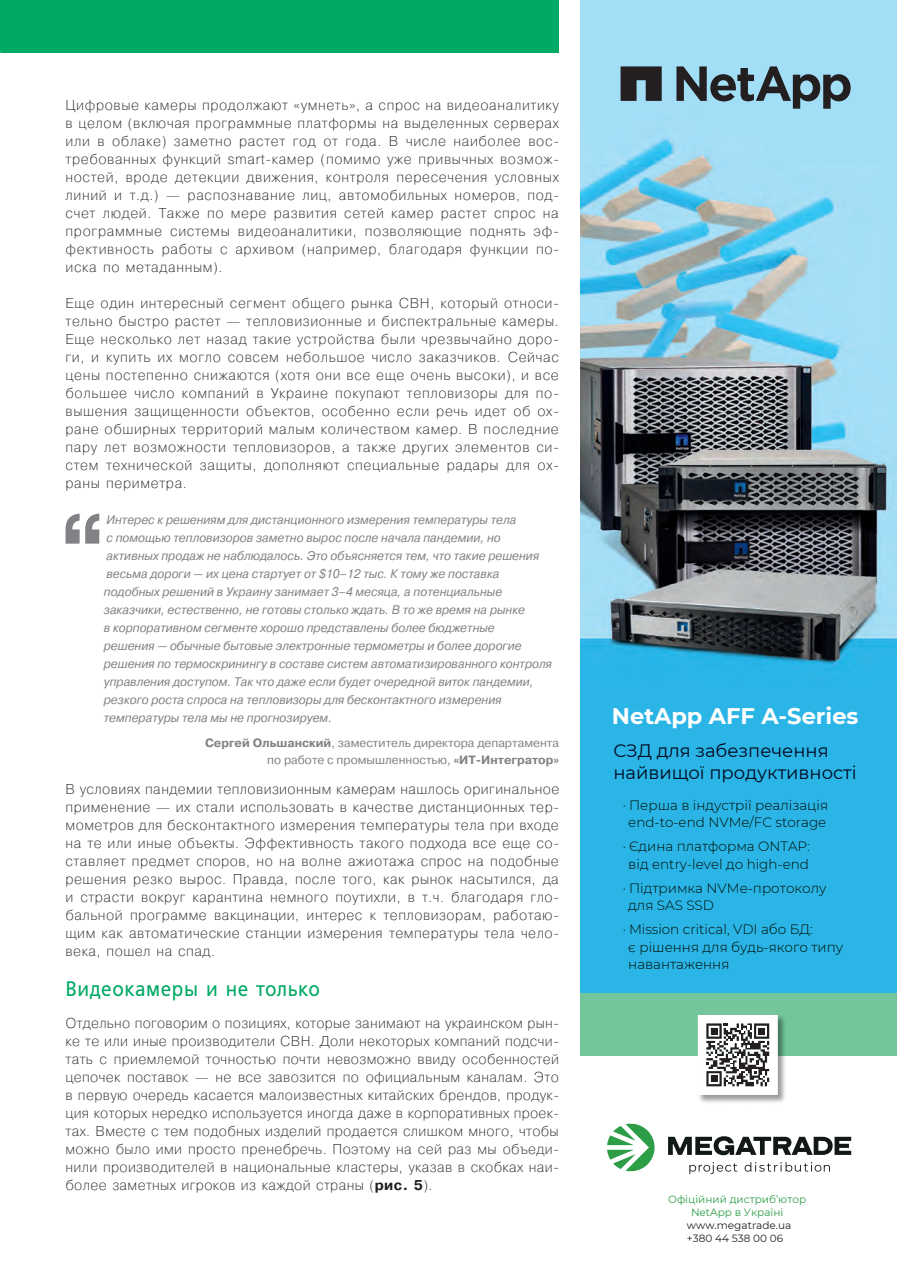
<style>
.page{position:relative;width:897px;height:1267px;background:#fff}
.page>*{position:absolute;margin:0;border:0;box-sizing:border-box;transform-origin:0 0}
.Цитата{font:700 89.55px "Pragmatica";color:#808285;scale:.95 1}
.t1{font:700 22.5px "Montserrat";color:#fff}
.Подзаголовок{font:21px "Free Set";letter-spacing:.035em;color:#00a964;scale:.9 1}
.t2{font:18px/21.6px "Montserrat";color:#00091f}
.Текст_osn_GREP{font:200 14.25px/18px "Pragmatica";letter-spacing:.04em;color:#231f20;text-align:justify}
.t3{font:300 13.5px/17.7px "Montserrat";color:#001304;text-align:center}
.Цитата-2{font:italic 12.45px/18px "Pragmatica";color:#808285;scale:.95 1}
.Цитата_подпись{font:12px/16.5px "Pragmatica";color:#808285;text-align:right}
.t4{font:10.5px/12.9px "Montserrat";color:#2d9e47;text-align:center}
.s1{font-weight:700}
.s2{color:#231f20}
</style>
<div class="page">
<div style="left:2px;top:0;width:557px;height:53px;background:#00a964"></div>
<img style="left:580px;top:0;width:316px;height:687px">
<div style="left:580px;top:687px;width:316px;height:368px;background:#2bb5e7"></div>
<svg style="left:620px;top:66px;width:230px;height:43px;background:#6b8a99"></svg>
<div style="left:580px;top:993px;width:316px;height:62px;background:#73c69a"></div>
<img style="left:695px;top:1015px;width:93px;height:88px">
<svg style="left:697px;top:1015px;width:80px;height:79px"></svg>
<svg style="left:668px;top:1136px;width:183px;height:19px"></svg>
<svg style="left:689px;top:1162px;width:48px;height:11px"></svg>
<svg style="left:744px;top:1162px;width:85px;height:9px"></svg>
<svg style="left:607px;top:1123px;width:48px;height:49px"></svg>
<svg style="left:0;top:0;width:2px;height:53px"></svg>
<p class="Текст_osn_GREP" style="left:66px;top:95px;width:495px">Цифровые камеры продолжают «умнеть», а спрос на видеоаналитику в целом (включая программные платформы на выделенных серверах или в облаке) заметно растет год от года. В числе наиболее вос&shy;требованных функций smart-камер (помимо уже привычных возмож&shy;ностей, вроде детекции движения, контроля пересечения условных линий и т.д.) — распознавание лиц, автомобильных номеров, под&shy;счет людей. Также по мере развития сетей камер растет спрос на программные системы видеоаналитики, позволяющие поднять эф&shy;фективность работы с архивом (например, благодаря функции по&shy;иска по метаданным).</p>
<p class="Текст_osn_GREP" style="left:66px;top:293px;width:495px">Еще один интересный сегмент общего рынка СВН, который относи&shy;тельно быстро растет — тепловизионные и биспектральные камеры.<br>Еще несколько лет назад такие устройства были чрезвычайно доро&shy;ги, и купить их могло совсем небольшое число заказчиков. Сейчас цены постепенно снижаются (хотя они все еще очень высоки), и все большее число компаний в Украине покупают тепловизоры для по&shy;вышения защищенности объектов, особенно если речь идет об ох&shy;ране обширных территорий малым количеством камер. В последние пару лет возможности тепловизоров, а также других элементов си&shy;стем технической защиты, дополняют специальные радары для ох&shy;раны периметра.</p>
<p class="Цитата" style="left:59px;top:489px;width:52px">“</p>
<p class="Цитата-2" style="left:104px;top:511px;width:473px">Интерес к решениям для дистанционного измерения температуры тела<br>с помощью тепловизоров заметно вырос после начала пандемии, но активных продаж не наблюдалось. Это объясняется тем, что такие решения весьма дороги — их цена стартует от $10–12 тыс. К тому же поставка подобных решений в Украину занимает 3–4 месяца, а потенциальные заказчики, естественно, не готовы столько ждать. В то же время на рынке<br>в корпоративном сегменте хорошо представлены более бюджетные<br>решения — обычные бытовые электронные термометры и более дорогие решения по термоскринингу в составе систем автоматизированного контроля управления доступом. Так что даже если будет очередной виток пандемии, резкого роста спроса на тепловизоры для бесконтактного измерения температуры тела мы не прогнозируем.</p>
<p class="Цитата_подпись" style="left:205px;top:735px;width:355px"><span class="s1">Сергей Ольшанский</span>, заместитель директора департамента по работе с промышленностью, <span class="s1">«ИТ‑Интегратор»</span></p>
<p class="Текст_osn_GREP" style="left:66px;top:779px;width:495px">В условиях пандемии тепловизионным камерам нашлось оригинальное применение — их стали использовать в качестве дистанционных тер&shy;мометров для бесконтактного измерения температуры тела при входе на те или иные объекты. Эффективность такого подхода все еще со&shy;ставляет предмет споров, но на волне ажиотажа спрос на подобные решения резко вырос. Правда, после того, как рынок насытился, да и страсти вокруг карантина немного поутихли, в т.ч. благодаря гло&shy;бальной программе вакцинации, интерес к тепловизорам, работаю&shy;щим как автоматические станции измерения температуры тела чело&shy;века, пошел на спад.</p>
<p class="Подзаголовок" style="left:66px;top:975px;width:284px">Видеокамеры и не только</p>
<p class="Текст_osn_GREP" style="left:66px;top:1013px;width:495px">Отдельно поговорим о позициях, которые занимают на украинском рын&shy;ке те или иные производители СВН. Доли некоторых компаний подсчи&shy;тать с приемлемой точностью почти невозможно ввиду особенностей цепочек поставок — не все завозится по официальным каналам. Это в первую очередь касается малоизвестных китайских брендов, продук&shy;ция которых нередко используется иногда даже в корпоративных проек&shy;тах. Вместе с тем подобных изделий продается слишком много, чтобы можно было ими просто пренебречь. Поэтому на сей раз мы объеди&shy;нили производителей в национальные кластеры, указав в скобках наи&shy;более заметных игроков из каждой страны (<span class="s1">рис. 5</span>).</p>
<p class="t1" style="left:611px;top:699px;width:248px">NetApp AFF A-Series</p>
<p class="t2" style="left:613px;top:739px;width:245px">СЗД для забезпечення найвищої продуктивності</p>
<p class="t3" style="left:622px;top:795px;width:207px">· Перша в індустрії реалізація end-to-end NVMe/FC storage</p>
<p class="t3" style="left:622px;top:837px;width:189px">· Єдина платформа ONTAP: від entry-level до high-end</p>
<p class="t3" style="left:628px;top:878px;width:200px;text-align:left;text-indent:-6px">· Підтримка NVMe-протоколу для SAS SSD</p>
<p class="t3" style="left:628px;top:919px;width:216px;text-align:left;text-indent:-6px">· Mission critical, VDI або БД:<br>є рішення для будь-якого типу навантаження</p>
<p class="t4" style="left:668px;top:1192px;width:140px">Офіційний дистриб’ютор<br>NetApp в Україні <span class="s2">www.megatrade.ua<br>+380 44 538 00 06</span></p>
</div>
